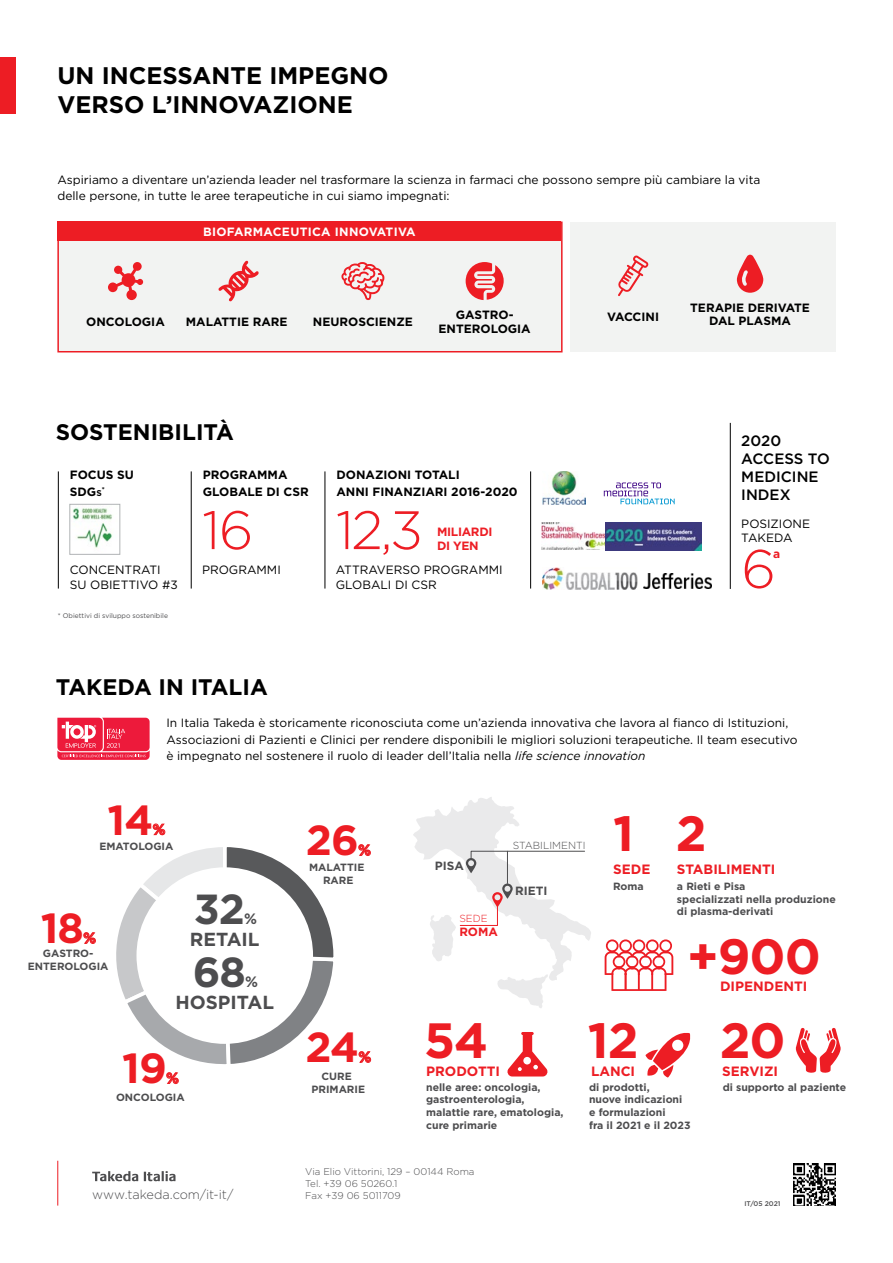
<style>
.page{position:relative;width:893px;height:1263px;background:#fff}
.page>*{position:absolute;margin:0;border:0;box-sizing:border-box;transform-origin:0 0}
.t1{font:300 54px "Gotham";color:#ed1d24}
.t2{font:700 49.5px "Gotham";color:#ed1d24}
.t3{font:700 42px "Gotham";letter-spacing:-.02em;color:#ed1d24}
.t4{font:700 42px "Gotham";color:#4d4d4f}
.t5{font:700 24px/28.8px "Gotham";color:#000}
.t6{font:700 22.5px "Gotham";color:#000}
.t7{font:700 18.9px "Gotham";color:#4d4d4f}
.t8{font:500 15px/18px "Gotham";color:#000}
.t9{font:700 15px "Gotham";color:#ed1d24}
.t10{font:700 15px "Gotham";color:#4d4d4f}
.t11{font:700 13.5px "Gotham";color:#ed1d24}
.t12{font:300 12.75px "Gotham";letter-spacing:-.005em;color:#4d4d4f}
.t13{font:12px/16.5px "Gotham";color:#000}
.t14{font:700 12px/16.5px "Gotham";color:#000}
.t15{font:700 12px "Gotham";letter-spacing:.025em;color:#fff}
.t16{font:700 12px/14.4px "Gotham";letter-spacing:-.025em;color:#ed1d24}
.t17{font:700 12px "Gotham";color:#4d4d4f}
.t18{font:700 10.5px/12.6px "Gotham";color:#4d4d4f;text-align:center}
.t19{font:300 10.2px "Gotham";color:#4d4d4f}
.t20{font:300 10.2px "Gotham";color:#ed1d24}
.t21{font:300 9.75px/11.9px "Gotham";color:#4d4d4f}
.t22{font:700 7.05px "Gotham";color:#000}
.t23{font:6.75px "Gotham";color:#4d4d4f}
.t24{font:500 6.75px "Gotham";color:#4d4d4f}
.s1{font-size:8.4px}
.s2{font-style:italic}
</style>
<div class="page">
<hr style="left:57px;top:1161px;width:1px;height:44px;background:#ed1d24">
<img style="left:793px;top:1163px;width:43px;height:42px">
<div style="left:57px;top:222px;width:506px;height:130px;background:#f2f3f2;border:2px solid #ed1d24"></div>
<div style="left:570px;top:222px;width:266px;height:130px;background:#f2f3f2"></div>
<svg style="left:618px;top:255px;width:31px;height:41px"></svg>
<svg style="left:108px;top:262px;width:35px;height:38px"></svg>
<svg style="left:466px;top:262px;width:38px;height:38px"></svg>
<svg style="left:218px;top:261px;width:41px;height:41px"></svg>
<svg style="left:341px;top:262px;width:43px;height:38px"></svg>
<div style="left:0;top:57px;width:16px;height:57px;background:#ed1d24"></div>
<div style="left:57px;top:221px;width:504px;height:20px;background:#ed1d24"></div>
<hr style="left:730px;top:423px;width:1px;height:166px;background:#000">
<hr style="left:191px;top:471px;width:1px;height:117px;background:#000">
<hr style="left:325px;top:471px;width:1px;height:117px;background:#000">
<hr style="left:530px;top:471px;width:1px;height:117px;background:#000">
<img style="left:644px;top:574px;width:68px;height:14px">
<img style="left:542px;top:522px;width:160px;height:28px">
<img style="left:542px;top:471px;width:44px;height:33px">
<img style="left:542px;top:568px;width:95px;height:21px">
<svg style="left:604px;top:482px;width:71px;height:22px"></svg>
<hr style="left:58px;top:471px;width:1px;height:117px;background:#000">
<img style="left:72px;top:507px;width:40px;height:41px">
<div style="left:70px;top:504px;width:50px;height:50px;border:1px solid #b1b4b6"></div>
<svg style="left:737px;top:255px;width:26px;height:38px"></svg>
<svg style="left:57px;top:718px;width:93px;height:41px;background:#f0435e"></svg>
<svg style="left:92px;top:1171px;width:83px;height:10px"></svg>
<svg style="left:358px;top:844px;width:13px;height:12px"></svg>
<svg style="left:359px;top:1051px;width:12px;height:12px"></svg>
<svg style="left:116px;top:847px;width:218px;height:237px"></svg>
<svg style="left:83px;top:932px;width:13px;height:12px"></svg>
<svg style="left:153px;top:823px;width:12px;height:12px"></svg>
<div style="left:136px;top:867px;width:177px;height:177px;background:#fff;border-radius:50%"></div>
<svg style="left:413px;top:797px;width:178px;height:211px"></svg>
<hr style="left:507px;top:851px;width:1px;height:32px;background:#4d4d4f">
<svg style="left:605px;top:939px;width:68px;height:52px"></svg>
<svg style="left:507px;top:1032px;width:41px;height:44px"></svg>
<svg style="left:645px;top:1032px;width:46px;height:45px"></svg>
<svg style="left:796px;top:1028px;width:45px;height:45px"></svg>
<h3 class="t5" style="left:57px;top:61px;width:333px">UN INCESSANTE IMPEGNO<br>VERSO L’INNOVAZIONE</h3>
<p class="t13" style="left:57px;top:171px;width:705px">Aspiriamo a diventare un’azienda leader nel trasformare la scienza in farmaci che possono sempre più cambiare la vita delle persone, in tutte le aree terapeutiche in cui siamo impegnati:</p>
<p class="t15" style="left:203px;top:224px;width:214px">BIOFARMACEUTICA INNOVATIVA</p>
<p class="t14" style="left:86px;top:313px;width:80px">ONCOLOGIA</p>
<p class="t14" style="left:438px;top:308px;width:94px;line-height:13.5px;text-align:center">GASTRO-<br>ENTEROLOGIA</p>
<p class="t14" style="left:186px;top:313px;width:103px">MALATTIE RARE</p>
<p class="t14" style="left:313px;top:313px;width:102px">NEUROSCIENZE</p>
<h3 class="t6" style="left:56px;top:417px;width:180px">SOSTENIBILITÀ</h3>
<p class="t14" style="left:70px;top:466px;width:66px">FOCUS SU<br>SDG<span class="s1">s</span></p>
<p class="t22" style="left:102px;top:484px;width:5px">*</p>
<p class="t14" style="left:203px;top:466px;width:107px">PROGRAMMA<br>GLOBALE DI CSR</p>
<h1 class="t1" style="left:202px;top:496px;width:53px">16</h1>
<p class="t14" style="left:336px;top:466px;width:183px">DONAZIONI TOTALI<br>ANNI FINANZIARI 2016-2020</p>
<h1 class="t1" style="left:336px;top:496px;width:89px">12,3</h1>
<p class="t16" style="left:437px;top:524px;width:57px">MILIARDI<br>DI YEN</p>
<p class="t13" style="left:70px;top:562px;width:109px;line-height:14.4px">CONCENTRATI<br>SU OBIETTIVO #3</p>
<p class="t23" style="left:58px;top:612px;width:112px">* Obiettivi di sviluppo sostenibile</p>
<p class="t13" style="left:202px;top:561px;width:80px">PROGRAMMI</p>
<p class="t13" style="left:336px;top:562px;width:168px;line-height:14.4px">ATTRAVERSO PROGRAMMI<br>GLOBALI DI CSR</p>
<h3 class="t6" style="left:56px;top:672px;width:214px">TAKEDA IN ITALIA</h3>
<p class="t14" style="left:607px;top:308px;width:53px">VACCINI</p>
<p class="t14" style="left:690px;top:301px;width:121px;line-height:13.5px;text-align:center">TERAPIE DERIVATE<br>DAL PLASMA</p>
<p class="t8" style="left:741px;top:431px;width:90px">2020<br>ACCESS TO<br>MEDICINE<br>INDEX</p>
<p class="t13" style="left:741px;top:515px;width:70px">POSIZIONE</p>
<p class="t13" style="left:741px;top:529px;width:53px">TAKEDA</p>
<h1 class="t1" style="left:741px;top:535px;width:36px">6</h1>
<p class="t16" style="left:773px;top:546px;width:9px">a</p>
<p class="t13" style="left:166px;top:714px;width:633px">In Italia Takeda è storicamente riconosciuta come un’azienda innovativa che lavora al fianco di Istituzioni,<br>Associazioni di Pazienti e Clinici per rendere disponibili le migliori soluzioni terapeutiche. Il team esecutivo è impegnato nel sostenere il ruolo di leader dell’Italia nella <span class="s2">life science innovation</span></p>
<h3 class="t3" style="left:108px;top:792px;width:47px">14</h3>
<p class="t9" style="left:153px;top:819px;width:14px">%</p>
<p class="t18" style="left:99px;top:840px;width:75px">EMATOLOGIA</p>
<h3 class="t3" style="left:41px;top:901px;width:45px">18</h3>
<p class="t9" style="left:83px;top:928px;width:14px">%</p>
<p class="t18" style="left:28px;top:947px;width:82px">GASTRO-<br>ENTEROLOGIA</p>
<h3 class="t4" style="left:194px;top:881px;width:53px">32</h3>
<p class="t10" style="left:244px;top:908px;width:14px">%</p>
<h3 class="t7" style="left:190px;top:926px;width:71px">RETAIL</h3>
<h3 class="t4" style="left:193px;top:944px;width:55px">68</h3>
<p class="t10" style="left:245px;top:972px;width:14px">%</p>
<h3 class="t7" style="left:176px;top:990px;width:100px">HOSPITAL</h3>
<h3 class="t3" style="left:122px;top:1041px;width:46px">19</h3>
<p class="t9" style="left:166px;top:1068px;width:14px">%</p>
<p class="t18" style="left:116px;top:1091px;width:70px">ONCOLOGIA</p>
<p class="t12" style="left:92px;top:1186px;width:143px">www.takeda.com/it-it/</p>
<h3 class="t3" style="left:306px;top:813px;width:55px">26</h3>
<p class="t9" style="left:358px;top:840px;width:14px">%</p>
<p class="t18" style="left:309px;top:861px;width:57px">MALATTIE<br>RARE</p>
<h3 class="t3" style="left:306px;top:1019px;width:55px">24</h3>
<p class="t9" style="left:358px;top:1047px;width:14px">%</p>
<p class="t18" style="left:311px;top:1070px;width:55px">CURE<br>PRIMARIE</p>
<p class="t17" style="left:435px;top:857px;width:30px">PISA</p>
<p class="t20" style="left:459px;top:912px;width:30px">SEDE</p>
<p class="t16" style="left:459px;top:925px;width:40px">ROMA</p>
<p class="t19" style="left:513px;top:839px;width:74px">STABILIMENTI</p>
<p class="t17" style="left:515px;top:883px;width:34px">RIETI</p>
<h2 class="t2" style="left:613px;top:801px;width:22px">1</h2>
<p class="t11" style="left:613px;top:860px;width:39px">SEDE</p>
<p class="t18" style="left:613px;top:880px;width:32px">Roma</p>
<h2 class="t2" style="left:424px;top:1008px;width:66px">54</h2>
<p class="t11" style="left:426px;top:1062px;width:75px">PRODOTTI</p>
<h2 class="t2" style="left:588px;top:1008px;width:52px">12</h2>
<p class="t11" style="left:591px;top:1062px;width:46px">LANCI</p>
<h2 class="t2" style="left:676px;top:801px;width:32px">2</h2>
<p class="t11" style="left:677px;top:860px;width:100px">STABILIMENTI</p>
<p class="t18" style="left:677px;top:880px;width:160px;text-align:left">a Rieti e Pisa<br>specializzati nella produzione di plasma-derivati</p>
<h2 class="t2" style="left:687px;top:923px;width:135px">+900</h2>
<p class="t11" style="left:720px;top:977px;width:89px">DIPENDENTI</p>
<h2 class="t2" style="left:720px;top:1008px;width:67px">20</h2>
<p class="t11" style="left:722px;top:1062px;width:57px">SERVIZI</p>
<p class="t18" style="left:426px;top:1080px;width:139px;text-align:left">nelle aree: oncologia, gastroenterologia, malattie rare, ematologia, cure primarie</p>
<p class="t18" style="left:723px;top:1080px;width:125px">di supporto al paziente</p>
<p class="t18" style="left:589px;top:1080px;width:103px;text-align:left">di prodotti,<br>nuove indicazioni e formulazioni<br>fra il 2021 e il 2023</p>
<p class="t21" style="left:305px;top:1165px;width:171px">Via Elio Vittorini, 129 – 00144 Roma<br>Tel. +39 06 50260.1<br>Fax +39 06 5011709</p>
<p class="t24" style="left:744px;top:1199px;width:38px">IT/05 2021</p>
</div>
